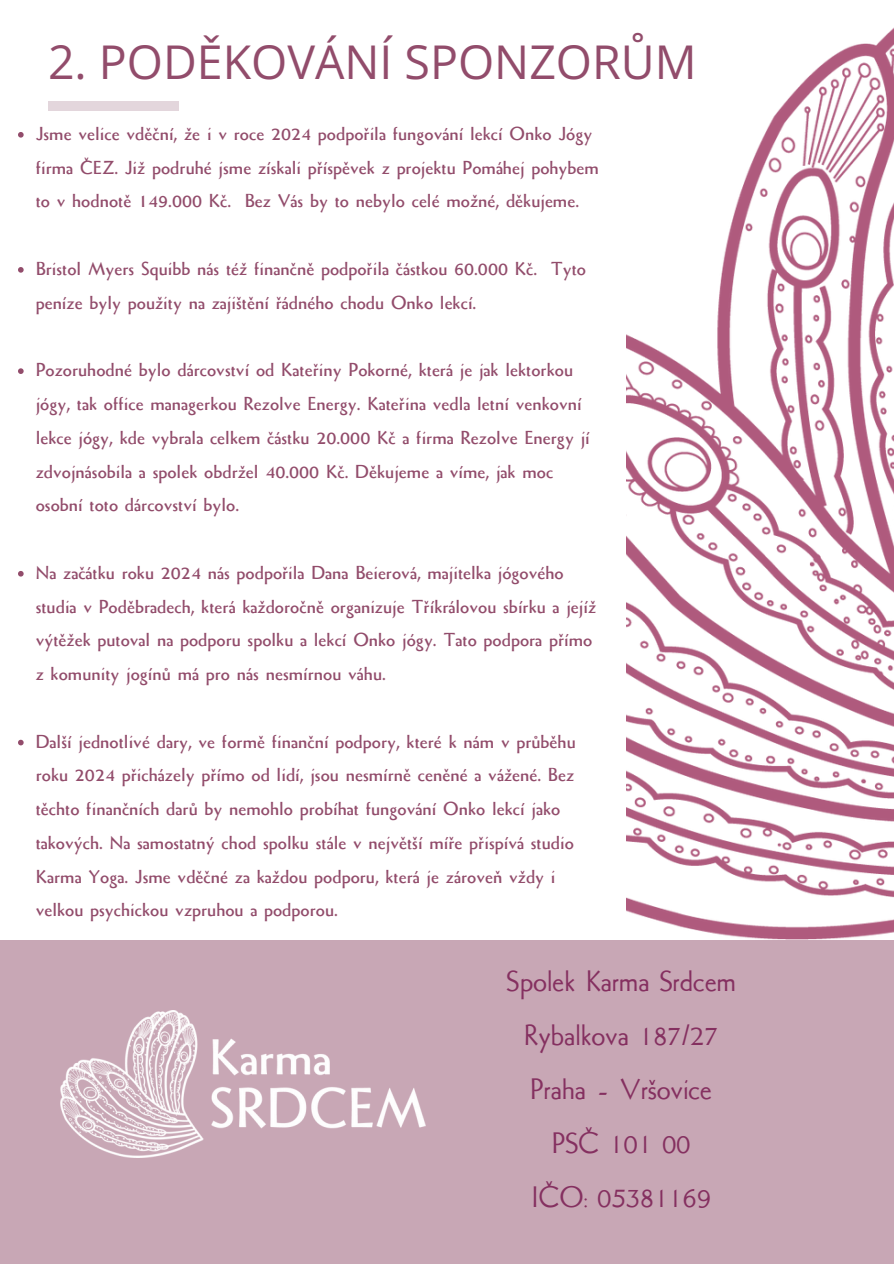
<style>
.page{position:relative;width:894px;height:1264px;background:#fff}
.page>*{position:absolute;margin:0;border:0;box-sizing:border-box;transform-origin:0 0}
.t1{font:46.5px "Open Sans";color:#924c6b}
.t2{font:500 33px/54px "Stellar Classic SGOT Std";color:#853060;text-align:center}
.t3{font:700 21px/33.8px "Stellar Classic SGOT Std";color:#924c6b}
</style>
<div class="page">
<div style="left:48px;top:102px;width:130px;height:9px;background:#e3d6dc"></div>
<img style="left:626px;top:28px;width:267px;height:911px">
<div style="left:0;top:939px;width:893px;height:324px;background:#c8a7b5"></div>
<img style="left:61px;top:1010px;width:364px;height:147px">
<svg style="left:18px;top:132px;width:6px;height:6px"></svg>
<svg style="left:18px;top:267px;width:6px;height:6px"></svg>
<svg style="left:18px;top:368px;width:6px;height:6px"></svg>
<svg style="left:18px;top:571px;width:6px;height:5px"></svg>
<svg style="left:18px;top:739px;width:6px;height:6px"></svg>
<p class="t1" style="left:48px;top:29px;width:650px">2. PODĚKOVÁNÍ SPONZORŮM</p>
<h1 class="t3" style="left:36px;top:118px;width:564px">Jsme velice vděční, že i v roce 2024 podpořila fungování lekcí Onko Jógy firma ČEZ. Již podruhé jsme získali příspěvek z projektu Pomáhej pohybem to v hodnotě 149.000 Kč. Bez Vás by to nebylo celé možné, děkujeme.</h1>
<p class="t3" style="left:36px;top:253px;width:551px">Bristol Myers Squibb nás též finančně podpořila částkou 60.000 Kč. Tyto peníze byly použity na zajištění řádného chodu Onko lekcí.</p>
<p class="t3" style="left:36px;top:354px;width:555px">Pozoruhodné bylo dárcovství od Kateřiny Pokorné, která je jak lektorkou jógy, tak office managerkou Rezolve Energy. Kateřina vedla letní venkovní lekce jógy, kde vybrala celkem částku 20.000 Kč a firma Rezolve Energy jí zdvojnásobila a spolek obdržel 40.000 Kč. Děkujeme a víme, jak moc osobní toto dárcovství bylo.</p>
<p class="t3" style="left:36px;top:557px;width:562px">Na začátku roku 2024 nás podpořila Dana Beierová, majitelka jógového studia v Poděbradech, která každoročně organizuje Tříkrálovou sbírku a jejíž výtěžek putoval na podporu spolku a lekcí Onko jógy. Tato podpora přímo z komunity jogínů má pro nás nesmírnou váhu.</p>
<p class="t3" style="left:36px;top:725px;width:541px">Další jednotlivé dary, ve formě finanční podpory, které k nám v průběhu roku 2024 přicházely přímo od lidí, jsou nesmírně ceněné a vážené. Bez těchto finančních darů by nemohlo probíhat fungování Onko lekcí jako takových. Na samostatný chod spolku stále v největší míře přispívá studio Karma Yoga. Jsme vděčné za každou podporu, která je zároveň vždy i velkou psychickou vzpruhou a podporou.</p>
<p class="t2" style="left:506px;top:955px;width:231px">Spolek Karma Srdcem<br>Rybalkova 187/27<br>Praha - Vršovice<br>PSČ 101 00<br>IČO: 05381169</p>
</div>
